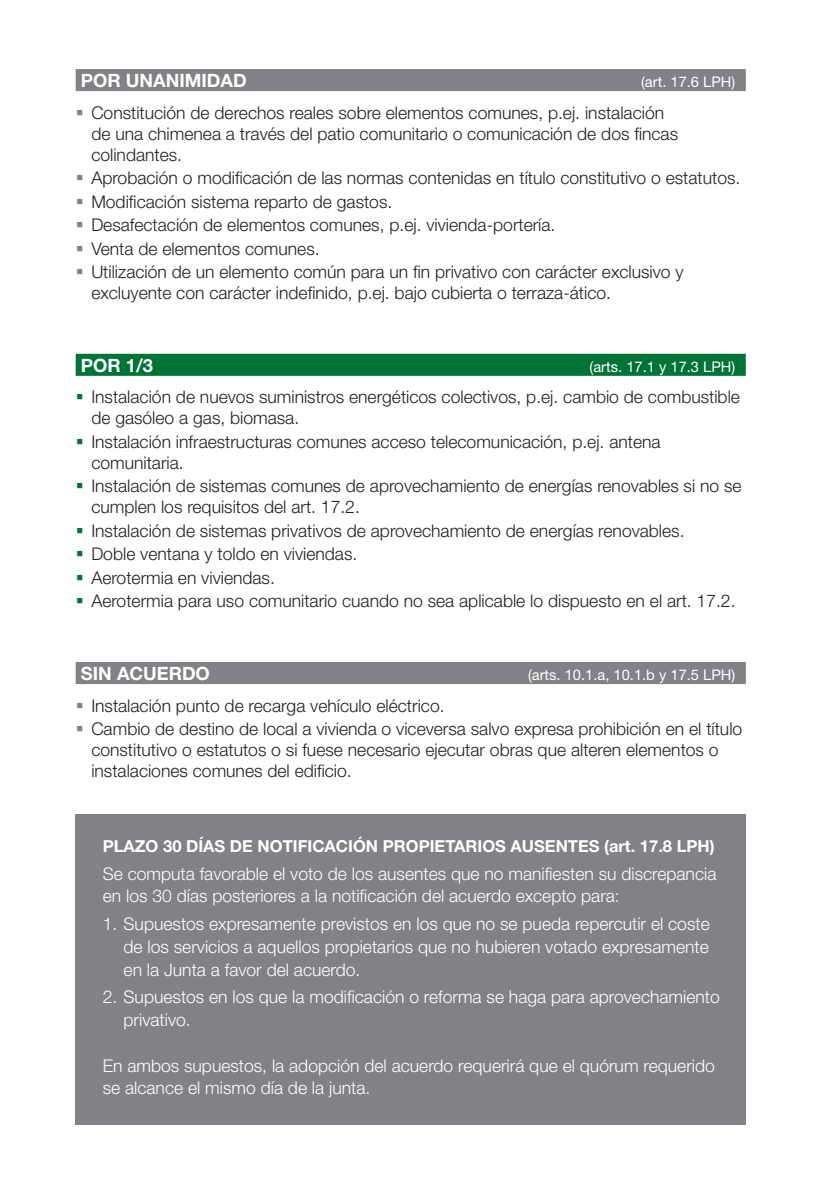
<style>
.page{position:relative;width:824px;height:1196px;background:#fff}
.page>*{position:absolute;margin:0;border:0;box-sizing:border-box;transform-origin:0 0}
.t1{font:700 18.38px "Helvetica Neue";color:#fff}
.t2{font:300 17.5px/21px "Helvetica Neue";color:#231f20}
.t3{font:300 17.5px/22.8px "Helvetica Neue";color:#fff}
.t4{font:700 16.45px "Helvetica Neue";color:#fff}
.t5{font:14.7px "Helvetica Neue";color:#fff}
.s1{color:#808285}
.s2{color:#007437}
</style>
<div class="page">
<div style="left:76px;top:814px;width:669px;height:310px;background:#808285"></div>
<div style="left:76px;top:69px;width:669px;height:22px;background:#808285"></div>
<div style="left:76px;top:354px;width:669px;height:22px;background:#007437"></div>
<div style="left:76px;top:662px;width:669px;height:22px;background:#808285"></div>
<p class="t1" style="left:81px;top:69px;width:167px">POR UNANIMIDAD</p>
<p class="t5" style="left:641px;top:73px;width:96px">(art. 17.6 LPH)</p>
<p class="t2" style="left:91px;top:102px;width:588px;text-indent:-16px"><span class="s1">▪</span> Constitución de derechos reales sobre elementos comunes, p.ej. instalación de una chimenea a través del patio comunitario o comunicación de dos fincas colindantes.</p>
<p class="t2" style="left:76px;top:167px;width:666px"><span class="s1">▪</span> Aprobación o modificación de las normas contenidas en título constitutivo o estatutos.</p>
<p class="t2" style="left:76px;top:191px;width:318px"><span class="s1">▪</span> Modificación sistema reparto de gastos.</p>
<p class="t2" style="left:76px;top:214px;width:481px"><span class="s1">▪</span> Desafectación de elementos comunes, p.ej. vivienda-portería.</p>
<p class="t2" style="left:76px;top:238px;width:245px"><span class="s1">▪</span> Venta de elementos comunes.</p>
<p class="t2" style="left:91px;top:261px;width:593px;text-indent:-16px"><span class="s1">▪</span> Utilización de un elemento común para un fin privativo con carácter exclusivo y excluyente con carácter indefinido, p.ej. bajo cubierta o terraza-ático.</p>
<p class="t1" style="left:81px;top:354px;width:74px">POR 1/3</p>
<p class="t5" style="left:589px;top:358px;width:147px">(arts. 17.1 y 17.3 LPH)</p>
<p class="t2" style="left:91px;top:386px;width:650px;text-indent:-16px"><span class="s2">▪</span> Instalación de nuevos suministros energéticos colectivos, p.ej. cambio de combustible de gasóleo a gas, biomasa.</p>
<p class="t2" style="left:91px;top:431px;width:570px;text-indent:-16px"><span class="s2">▪</span> Instalación infraestructuras comunes acceso telecomunicación, p.ej. antena comunitaria.</p>
<p class="t2" style="left:91px;top:475px;width:651px;text-indent:-16px"><span class="s2">▪</span> Instalación de sistemas comunes de aprovechamiento de energías renovables si no se cumplen los requisitos del art. 17.2.</p>
<p class="t2" style="left:76px;top:520px;width:610px"><span class="s2">▪</span> Instalación de sistemas privativos de aprovechamiento de energías renovables.</p>
<p class="t2" style="left:76px;top:543px;width:283px"><span class="s2">▪</span> Doble ventana y toldo en viviendas.</p>
<p class="t2" style="left:76px;top:567px;width:201px"><span class="s2">▪</span> Aerotermia en viviendas.</p>
<p class="t2" style="left:76px;top:590px;width:661px"><span class="s2">▪</span> Aerotermia para uso comunitario cuando no sea aplicable lo dispuesto en el art. 17.2.</p>
<p class="t1" style="left:81px;top:662px;width:130px">SIN ACUERDO</p>
<p class="t5" style="left:528px;top:666px;width:209px">(arts. 10.1.a, 10.1.b y 17.5 LPH)</p>
<p class="t2" style="left:76px;top:694px;width:370px"><span class="s1">▪</span> Instalación punto de recarga vehículo eléctrico.</p>
<p class="t2" style="left:91px;top:718px;width:652px;text-indent:-16px"><span class="s1">▪</span> Cambio de destino de local a vivienda o viceversa salvo expresa prohibición en el título constitutivo o estatutos o si fuese necesario ejecutar obras que alteren elementos o instalaciones comunes del edificio.</p>
<p class="t4" style="left:103px;top:835px;width:613px">PLAZO 30 DÍAS DE NOTIFICACIÓN PROPIETARIOS AUSENTES (art. 17.8 LPH)</p>
<p class="t3" style="left:103px;top:861px;width:615px">Se computa favorable el voto de los ausentes que no manifiesten su discrepancia en los 30 días posteriores a la notificación del acuerdo excepto para:</p>
<p class="t3" style="left:124px;top:912px;width:587px;text-align:justify;text-indent:-21px">1. Supuestos expresamente previstos en los que no se pueda repercutir el coste de los servicios a aquellos propietarios que no hubieren votado expresamente en la Junta a favor del acuerdo.</p>
<p class="t3" style="left:124px;top:985px;width:597px;text-indent:-21px">2. Supuestos en los que la modificación o reforma se haga para aprovechamiento privativo.</p>
<p class="t3" style="left:103px;top:1053px;width:613px">En ambos supuestos, la adopción del acuerdo requerirá que el quórum requerido se alcance el mismo día de la junta.</p>
</div>
